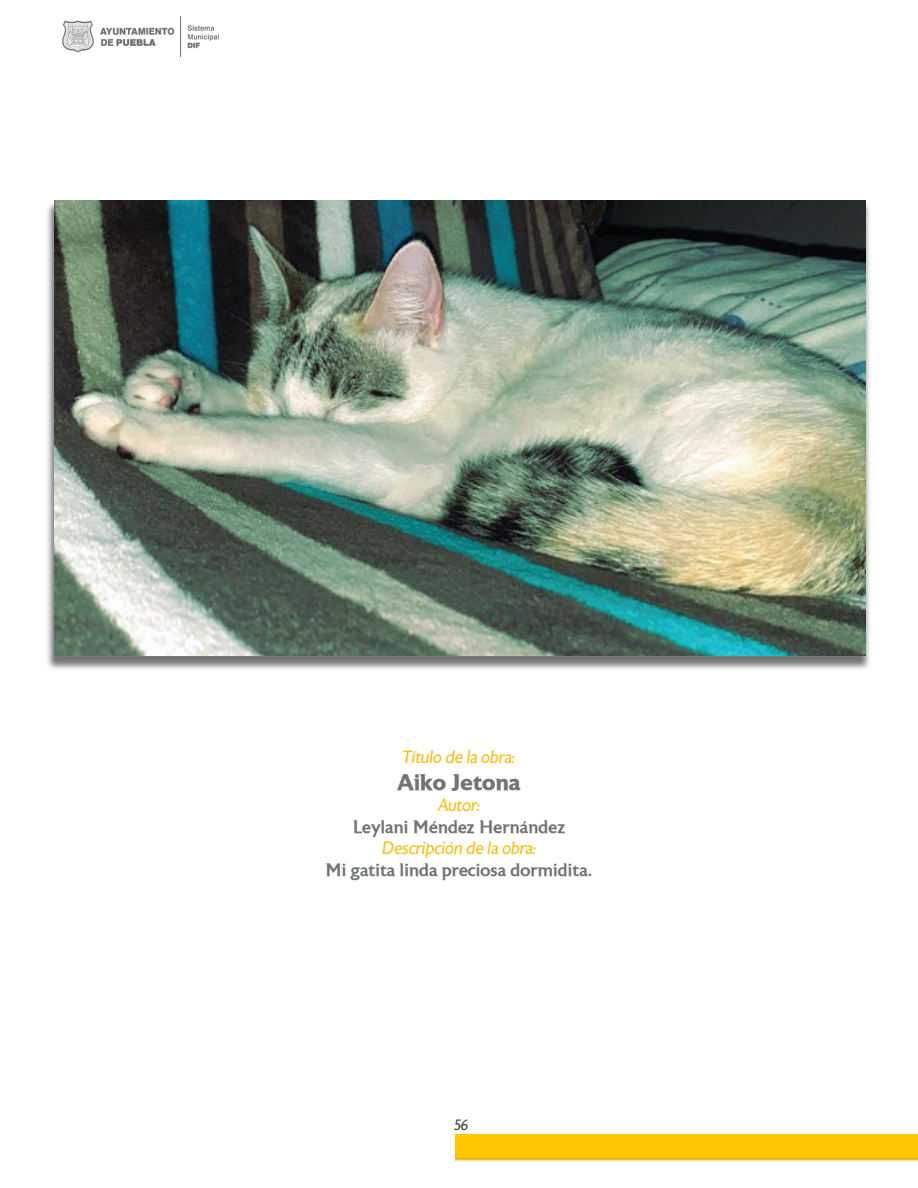
<style>
.page{position:relative;width:918px;height:1188px;background:#fff}
.page>*{position:absolute;margin:0;border:0;box-sizing:border-box;transform-origin:0 0}
.OBRA{font:700 22.5px "Astoria";color:#717576}
.Ficha_dato{font:500 18px "Astoria";color:#717576}
.Ficha_tit{font:italic 18px "Astoria";letter-spacing:-.025em;color:#f2c327}
.Ficha_dato-2{font:italic 18px "Astoria";letter-spacing:-.025em;color:#f2c327}
.t1{font:italic 15px "Astoria";color:#454749}
</style>
<div class="page">
<img style="left:62px;top:16px;width:157px;height:42px">
<img style="left:455px;top:1134px;width:463px;height:28px">
<div style="left:46px;top:201px;width:825px;height:470px;background:#454749;opacity:.75"></div>
<img style="left:55px;top:201px;width:810px;height:454px">
<p class="Ficha_tit" style="left:403px;top:747px;width:114px">Título de la obra:</p>
<p class="OBRA" style="left:397px;top:769px;width:125px">Aiko Jetona</p>
<p class="Ficha_dato-2" style="left:438px;top:796px;width:43px">Autor:</p>
<p class="Ficha_dato" style="left:353px;top:817px;width:214px">Leylani Méndez Hernández</p>
<p class="Ficha_tit" style="left:382px;top:839px;width:156px">Descripción de la obra:</p>
<p class="Ficha_dato" style="left:325px;top:860px;width:269px">Mi gatita linda preciosa dormidita.</p>
<p class="t1" style="left:454px;top:1117px;width:16px">56</p>
</div>
